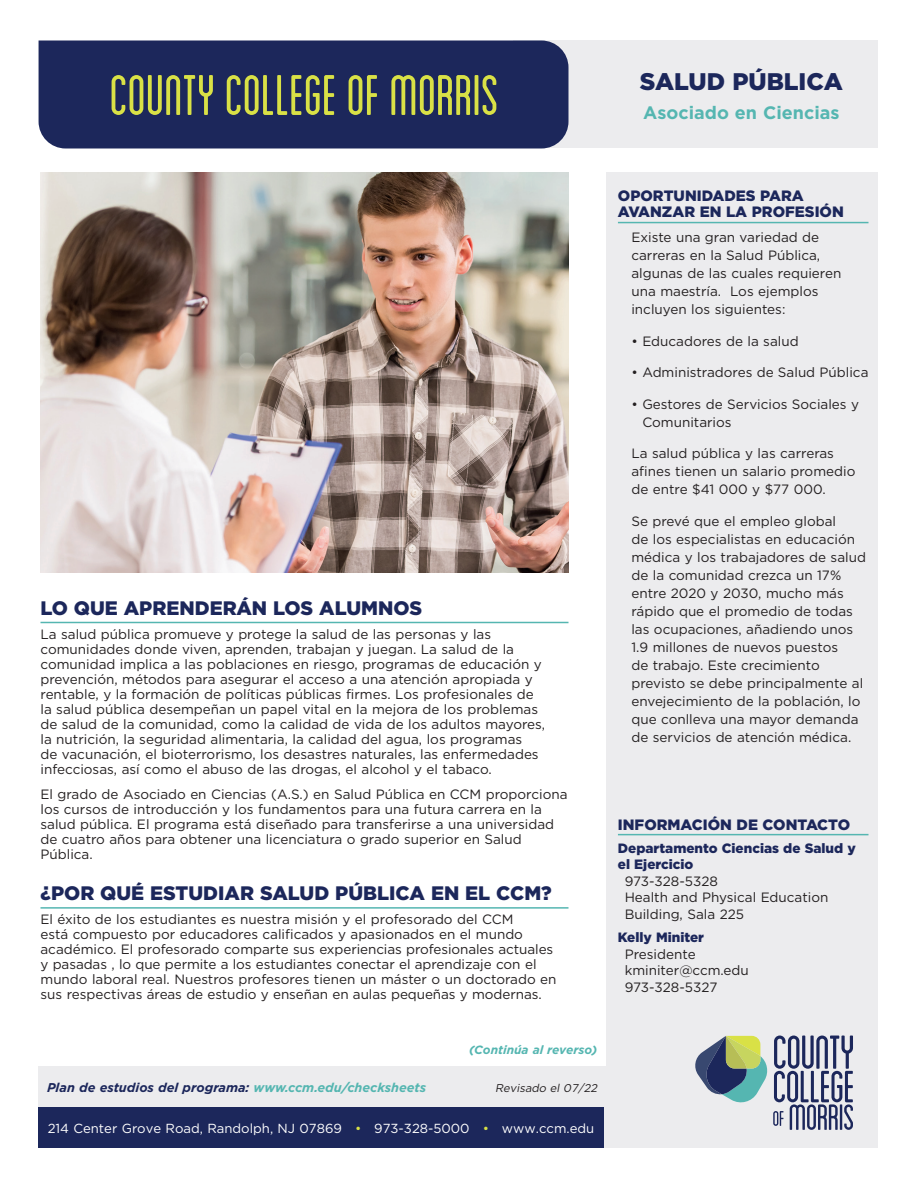
<style>
.page{position:relative;width:918px;height:1188px;background:#fff}
.page>*{position:absolute;margin:0;border:0;box-sizing:border-box;transform-origin:0 0}
.t1{font:condensed 60px "Blanch";letter-spacing:-.005em;color:#d9e146}
.MastHeader{font:900 24px "Gotham";color:#1c275b}
.Headers{font:900 19.5px "Gotham";color:#1c275b}
.Degree_Type{font:700 18px "Gotham";color:#55b6b1}
.Headers_Grey_Sidebar{font:900 15px/16.5px "Gotham";color:#1c275b}
.Copy{font:13.5px/15px "Gotham";color:#231f20}
.Careers{font:13.5px/18px "Gotham";color:#231f20}
.Contact_Details{font:13.5px/16.5px "Gotham";color:#231f20}
.Contact_Bold_Name{font:900 13.5px/16.5px "Gotham";color:#1c275b}
.t2{font:13.2px "Gotham";color:#fff}
.t3{font:italic 700 12.75px "Gotham";color:#1c275b}
.Continued{font:italic 700 12px "Gotham";color:#55b6b1}
.t4{font:italic 11.25px "Gotham";color:#231f20}
.s1{color:#55b6b1}
.s2{color:#d9e146}
</style>
<div class="page">
<div style="left:513px;top:40px;width:365px;height:108px;background:#ececee"></div>
<div style="left:39px;top:40px;width:529px;height:108px;background:#1c275b"></div>
<div style="left:606px;top:173px;width:272px;height:893px;background:#ececee"></div>
<div style="left:38px;top:1066px;width:840px;height:82px;background:#ececee"></div>
<div style="left:38px;top:1107px;width:565px;height:41px;background:#1c275b"></div>
<svg style="left:695px;top:1036px;width:158px;height:94px"></svg>
<hr style="left:40px;top:622px;width:528px;height:1px;background:#55b6b1">
<hr style="left:40px;top:907px;width:528px;height:2px;background:#55b6b1">
<img style="left:40px;top:173px;width:528px;height:399px">
<hr style="left:618px;top:222px;width:251px;height:1px;background:#55b6b1">
<hr style="left:618px;top:834px;width:251px;height:1px;background:#55b6b1">
<p class="t1" style="left:110px;top:63px;width:391px">COUNTY COLLEGE OF MORRIS</p>
<p class="MastHeader" style="left:640px;top:65px;width:205px">SALUD PÚBLICA</p>
<p class="Degree_Type" style="left:643px;top:100px;width:198px">Asociado en Ciencias</p>
<p class="Headers" style="left:40px;top:595px;width:383px">LO QUE APRENDERÁN LOS ALUMNOS</p>
<p class="Copy" style="left:40px;top:626px;width:506px">La salud pública promueve y protege la salud de las personas y las comunidades donde viven, aprenden, trabajan y juegan. La salud de la comunidad implica a las poblaciones en riesgo, programas de educación y prevención, métodos para asegurar el acceso a una atención apropiada y rentable, y la formación de políticas públicas firmes. Los profesionales de la salud pública desempeñan un papel vital en la mejora de los problemas de salud de la comunidad, como la calidad de vida de los adultos mayores, la nutrición, la seguridad alimentaria, la calidad del agua, los programas<br>de vacunación, el bioterrorismo, los desastres naturales, las enfermedades infecciosas, así como el abuso de las drogas, el alcohol y el tabaco.</p>
<p class="Copy" style="left:40px;top:787px;width:529px">El grado de Asociado en Ciencias (A.S.) en Salud Pública en CCM proporciona los cursos de introducción y los fundamentos para una futura carrera en la salud pública. El programa está diseñado para transferirse a una universidad de cuatro años para obtener una licenciatura o grado superior en Salud Pública.</p>
<p class="Headers" style="left:40px;top:880px;width:513px">¿POR QUÉ ESTUDIAR SALUD PÚBLICA EN EL CCM?</p>
<p class="Copy" style="left:40px;top:911px;width:518px">El éxito de los estudiantes es nuestra misión y el profesorado del CCM<br>está compuesto por educadores calificados y apasionados en el mundo académico. El profesorado comparte sus experiencias profesionales actuales y pasadas , lo que permite a los estudiantes conectar el aprendizaje con el mundo laboral real. Nuestros profesores tienen un máster o un doctorado en sus respectivas áreas de estudio y enseñan en aulas pequeñas y modernas.</p>
<p class="Continued" style="left:469px;top:1042px;width:130px">(Continúa al reverso)</p>
<p class="t3" style="left:47px;top:1079px;width:381px">Plan de estudios del programa: <span class="s1">www.ccm.edu/checksheets</span></p>
<p class="t4" style="left:495px;top:1081px;width:106px">Revisado el 07/22</p>
<p class="t2" style="left:48px;top:1120px;width:548px">214 Center Grove Road, Randolph, NJ 07869 <span class="s2">•</span> 973-328-5000 <span class="s2">•</span> www.ccm.edu</p>
<p class="Headers_Grey_Sidebar" style="left:618px;top:187px;width:227px">OPORTUNIDADES PARA<br>AVANZAR EN LA PROFESIÓN</p>
<p class="Careers" style="left:631px;top:228px;width:211px">Existe una gran variedad de carreras en la Salud Pública, algunas de las cuales requieren una maestría. Los ejemplos incluyen los siguientes:</p>
<p class="Careers" style="left:631px;top:332px;width:169px">• Educadores de la salud</p>
<p class="Careers" style="left:631px;top:363px;width:239px">• Administradores de Salud Pública</p>
<p class="Careers" style="left:642px;top:395px;width:218px;text-indent:-11px">• Gestores de Servicios Sociales y<br>Comunitarios</p>
<p class="Careers" style="left:631px;top:444px;width:225px">La salud pública y las carreras afines tienen un salario promedio de entre $41 000 y $77 000.</p>
<p class="Careers" style="left:631px;top:512px;width:236px">Se prevé que el empleo global<br>de los especialistas en educación médica y los trabajadores de salud de la comunidad crezca un 17% entre 2020 y 2030, mucho más rápido que el promedio de todas las ocupaciones, añadiendo unos<br>1.9 millones de nuevos puestos<br>de trabajo. Este crecimiento previsto se debe principalmente al envejecimiento de la población, lo que conlleva una mayor demanda de servicios de atención médica.</p>
<p class="Headers_Grey_Sidebar" style="left:618px;top:816px;width:234px">INFORMACIÓN DE CONTACTO</p>
<p class="Contact_Bold_Name" style="left:618px;top:840px;width:239px">Departamento Ciencias de Salud y el Ejercicio</p>
<p class="Contact_Details" style="left:625px;top:872px;width:205px">973-328-5328<br>Health and Physical Education<br>Building, Sala 225</p>
<p class="Contact_Bold_Name" style="left:618px;top:929px;width:88px">Kelly Miniter</p>
<p class="Contact_Details" style="left:625px;top:945px;width:126px">Presidente kminiter@ccm.edu<br>973-328-5327</p>
</div>
